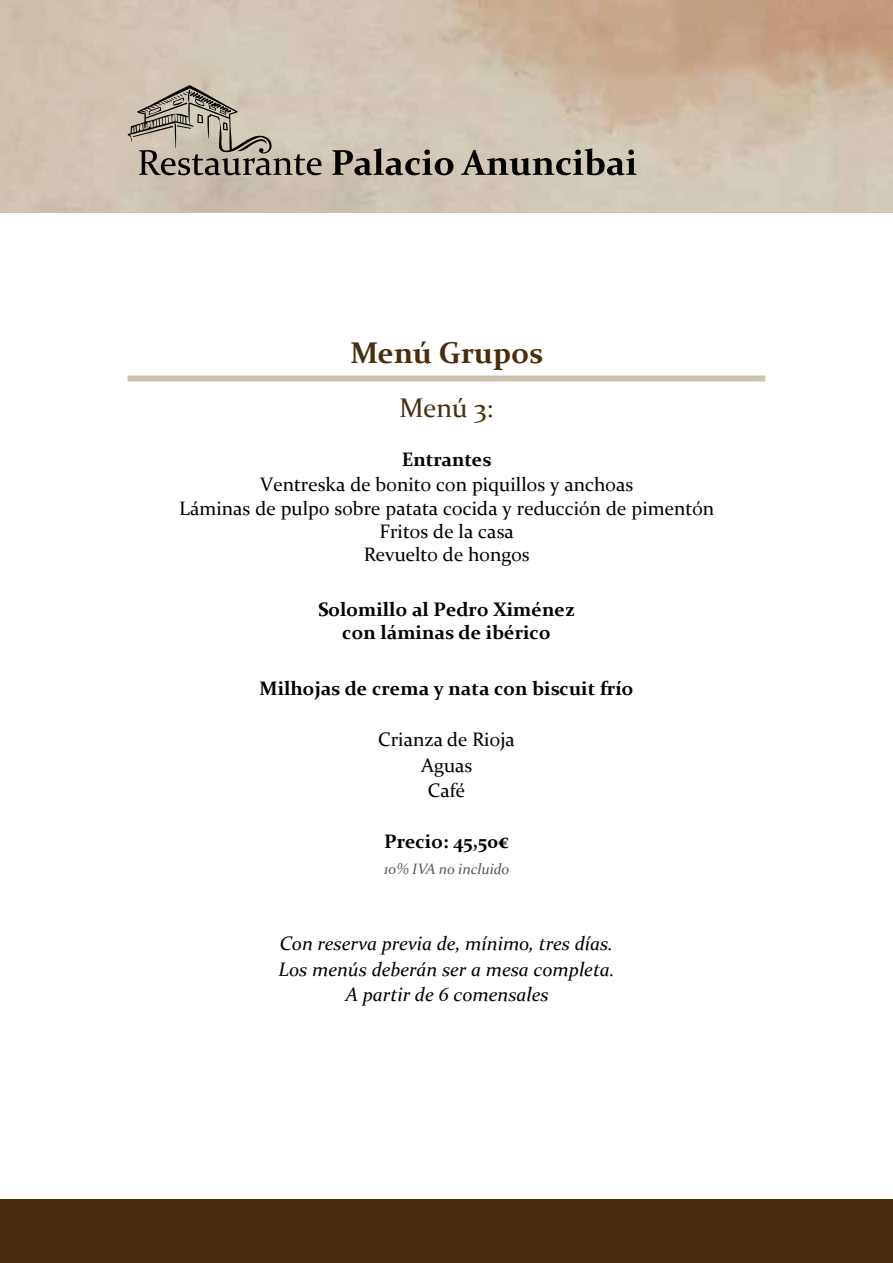
<style>
.page{position:relative;width:893px;height:1263px;background:#fff}
.page>*{position:absolute;margin:0;border:0;box-sizing:border-box;transform-origin:0 0}
.t1{font:700 30px "Constantia";color:#482e0c}
.t2{font:27px "Constantia";color:#482e0c}
.t3{font:19.5px/23.4px "Constantia";color:#000;text-align:center}
.t4{font:700 19.5px/23.4px "Constantia";color:#000;text-align:center}
.t5{font:italic 19.5px/25.5px "Constantia";color:#000;text-align:center}
.t6{font:italic 15px "Constantia";color:#58595b}
</style>
<div class="page">
<div style="left:0;top:1199px;width:893px;height:64px;background:#482e0c"></div>
<svg style="left:332px;top:148px;width:121px;height:27px;background:#8b8378"></svg>
<svg style="left:461px;top:148px;width:176px;height:27px;background:#8f897d"></svg>
<svg style="left:128px;top:85px;width:194px;height:90px;background:#afa798"></svg>
<div style="left:128px;top:375px;width:637px;height:6px;background:#cdc2af"></div>
<h1 class="t1" style="left:351px;top:332px;width:194px">Menú Grupos</h1>
<h2 class="t2" style="left:400px;top:389px;width:95px">Menú 3:</h2>
<p class="t4" style="left:402px;top:446px;width:91px">Entrantes</p>
<p class="t3" style="left:179px;top:472px;width:536px">Ventreska de bonito con piquillos y anchoas<br>Láminas de pulpo sobre patata cocida y reducción de pimentón Fritos de la casa<br>Revuelto de hongos</p>
<p class="t4" style="left:318px;top:596px;width:258px">Solomillo al Pedro Ximénez con láminas de ibérico</p>
<p class="t4" style="left:259px;top:676px;width:376px">Milhojas de crema y nata con biscuit frío</p>
<p class="t3" style="left:378px;top:726px;width:138px;line-height:25.5px">Crianza de Rioja<br>Aguas<br>Café</p>
<p class="t4" style="left:384px;top:829px;width:126px">Precio: 45,50€</p>
<p class="t6" style="left:384px;top:858px;width:127px">10% IVA no incluido</p>
<p class="t5" style="left:278px;top:930px;width:338px">Con reserva previa de, mínimo, tres días.<br>Los menús deberán ser a mesa completa.<br>A partir de 6 comensales</p>
</div>
